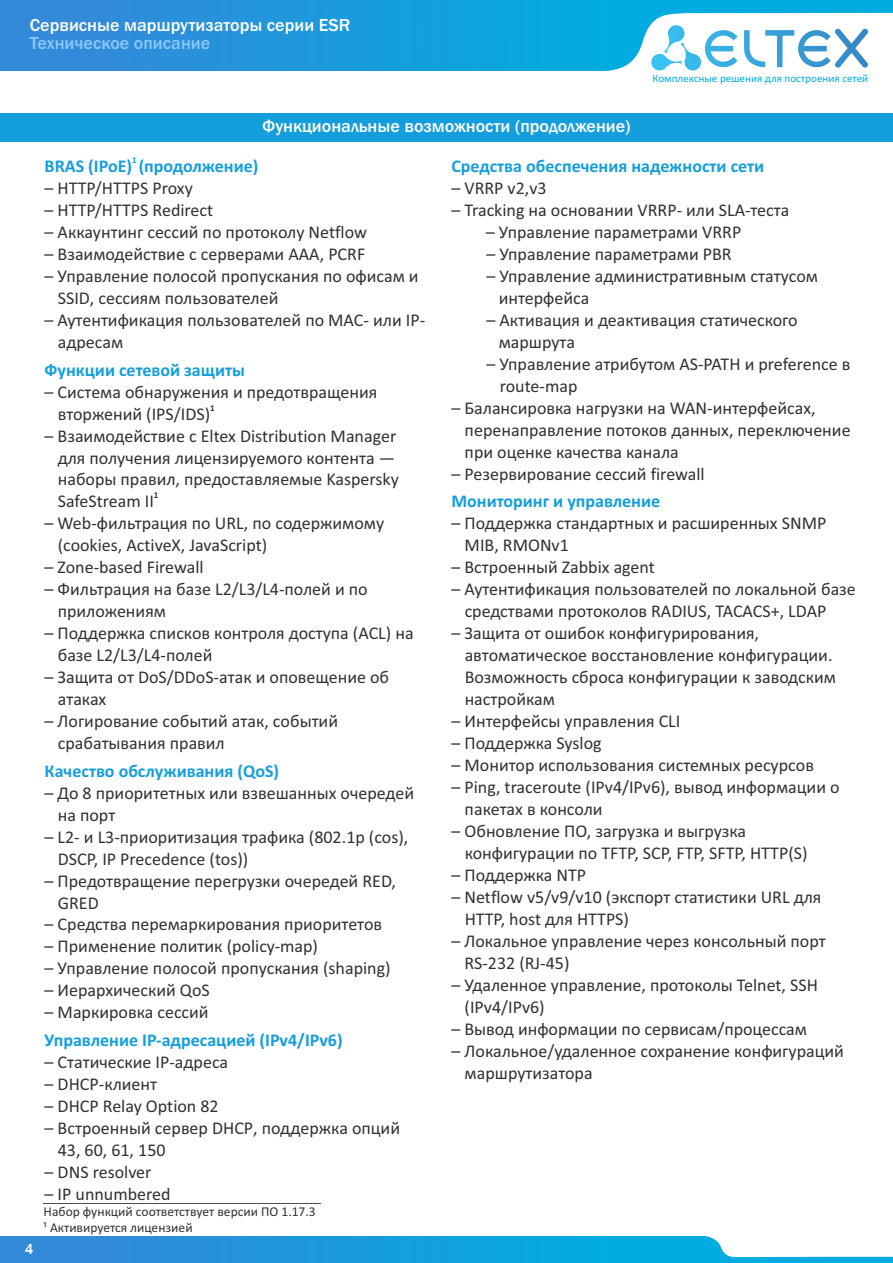
<style>
.page{position:relative;width:893px;height:1263px;background:#fff}
.page>*{position:absolute;margin:0;border:0;box-sizing:border-box;transform-origin:0 0}
.t1{font:18px/21.9px "Calibri";color:#313130}
.t2{font:700 18px "Calibri";color:#159edc}
.t3{font:500 18px "Franklin Gothic";color:#fff}
.t4{font:500 18px "Franklin Gothic";color:#8ac9fc}
.t5{font:500 15px "Franklin Gothic";color:#fff}
.t6{font:13.5px "Calibri";color:#313130}
.t7{font:11.1px "Calibri";color:#00acdf}
.t8{font:700 9px "Calibri";color:#313130}
.t9{font:700 9px "Calibri";color:#159edc}
</style>
<div class="page">
<div style="left:0;top:0;width:893px;height:71px;background:linear-gradient(to right,#3489d9,#00b4e0)"></div>
<svg style="left:589px;top:13px;width:304px;height:58px"></svg>
<div style="left:0;top:113px;width:893px;height:29px;background:#159edc"></div>
<div style="left:0;top:1236px;width:893px;height:27px;background:linear-gradient(to right,#3489d9,#00b4e0)"></div>
<svg style="left:703px;top:1236px;width:190px;height:21px"></svg>
<hr style="left:44px;top:1203px;width:277px;height:1px;background:#4e4e4d">
<p class="t3" style="left:30px;top:19px;width:322px">Сервисные маршрутизаторы серии ESR</p>
<p class="t4" style="left:30px;top:36px;width:182px">Техническое описание</p>
<p class="t3" style="left:264px;top:116px;width:231px">Функциональные возможнос</p>
<p class="t3" style="left:456px;top:116px;width:178px">жности (продолжение)</p>
<p class="t3" style="left:262px;top:120px;width:194px">Функциональные возмо</p>
<p class="t3" style="left:494px;top:120px;width:138px">ти (продолжение)</p>
<p class="t7" style="left:652px;top:73px;width:217px">Комплексные решения для построения сетей</p>
<p class="t5" style="left:25px;top:1243px;width:10px">4</p>
<p class="t9" style="left:132px;top:157px;width:6px">1</p>
<p class="t2" style="left:45px;top:159px;width:215px">BRAS (IPoE) (продолжение)</p>
<p class="t1" style="left:45px;top:179px;width:150px">– HTTP/HTTPS Proxy</p>
<p class="t1" style="left:45px;top:201px;width:170px">– HTTP/HTTPS Redirect</p>
<p class="t1" style="left:45px;top:223px;width:324px">– Аккаунтинг сессий по протоколу Netflow</p>
<p class="t1" style="left:45px;top:245px;width:322px">– Взаимодействие с серверами ААА, PCRF</p>
<p class="t1" style="left:58px;top:267px;width:362px;text-indent:-13px">– Управление полосой пропускания по офисам и<br>SSID, сессиям пользователей</p>
<p class="t1" style="left:58px;top:311px;width:369px;text-indent:-13px">– Аутентификация пользователей по MAC- или IP&shy;адресам</p>
<p class="t2" style="left:45px;top:362px;width:202px">Функции сетевой защиты</p>
<p class="t1" style="left:45px;top:382px;width:334px">– Система обнаружения и предотвращения</p>
<p class="t8" style="left:210px;top:404px;width:6px">1</p>
<p class="t1" style="left:58px;top:404px;width:154px">вторжений (IPS/IDS)</p>
<p class="t1" style="left:58px;top:426px;width:343px;text-indent:-13px">– Взаимодействие с Eltex Distribution Manager для получения лицензируемого контента — наборы правил, предоставляемые Kaspersky</p>
<p class="t8" style="left:154px;top:492px;width:6px">1</p>
<p class="t1" style="left:58px;top:492px;width:98px">SafeStream II</p>
<p class="t1" style="left:58px;top:514px;width:328px;text-indent:-13px">– Web-фильтрация по URL, по содержимому (cookies, ActiveX, JavaScript)</p>
<p class="t1" style="left:45px;top:558px;width:161px">– Zone-based Firewall</p>
<p class="t1" style="left:58px;top:580px;width:311px;text-indent:-13px">– Фильтрация на базе L2/L3/L4-полей и по приложениям</p>
<p class="t1" style="left:58px;top:624px;width:357px;text-indent:-13px">– Поддержка списков контроля доступа (ACL) на базе L2/L3/L4-полей</p>
<p class="t1" style="left:58px;top:668px;width:333px;text-indent:-13px">– Защита от DoS/DDoS-атак и оповещение об атаках</p>
<p class="t1" style="left:58px;top:712px;width:282px;text-indent:-13px">– Логирование событий атак, событий срабатывания правил</p>
<p class="t2" style="left:45px;top:763px;width:236px">Качество обслуживания (QoS)</p>
<p class="t1" style="left:58px;top:783px;width:358px;text-indent:-13px">– До 8 приоритетных или взвешанных очередей на порт</p>
<p class="t1" style="left:58px;top:827px;width:352px;text-indent:-13px">– L2- и L3-приоритизация трафика (802.1p (cos),<br>DSCP, IP Precedence (tos))</p>
<p class="t1" style="left:58px;top:871px;width:340px;text-indent:-13px">– Предотвращение перегрузки очередей RED,<br>GRED</p>
<p class="t1" style="left:45px;top:915px;width:339px">– Средства перемаркирования приоритетов</p>
<p class="t1" style="left:45px;top:937px;width:275px">– Применение политик (policy-map)</p>
<p class="t1" style="left:45px;top:959px;width:348px">– Управление полосой пропускания (shaping)</p>
<p class="t1" style="left:45px;top:1003px;width:166px">– Маркировка сессий</p>
<p class="t1" style="left:45px;top:981px;width:167px">– Иерархический QоS</p>
<p class="t2" style="left:45px;top:1032px;width:300px">Управление IP-адресацией (IPv4/IPv6)</p>
<p class="t1" style="left:45px;top:1052px;width:185px">– Статические IP-адреса</p>
<p class="t1" style="left:45px;top:1074px;width:114px">– DHCP-клиент</p>
<p class="t1" style="left:45px;top:1096px;width:176px">– DHCP Relay Option 82</p>
<p class="t1" style="left:58px;top:1118px;width:344px;text-indent:-13px">– Встроенный сервер DHCP, поддержка опций<br>43, 60, 61, 150</p>
<p class="t1" style="left:45px;top:1162px;width:108px">– DNS resolver</p>
<p class="t1" style="left:45px;top:1184px;width:128px">– IP unnumbered</p>
<p class="t6" style="left:44px;top:1205px;width:273px">Набор функций соответствует версии ПО 1.17.3</p>
<p class="t6" style="left:44px;top:1222px;width:150px">¹ Активируется лицензией</p>
<p class="t2" style="left:451px;top:159px;width:314px">Средства обеспечения надежности сети</p>
<p class="t1" style="left:451px;top:179px;width:97px">– VRRP v2,v3</p>
<p class="t1" style="left:451px;top:201px;width:339px">– Tracking на основании VRRP- или SLA-теста</p>
<p class="t1" style="left:486px;top:223px;width:257px">– Управление параметрами VRRP</p>
<p class="t1" style="left:486px;top:245px;width:247px">– Управление параметрами PBR</p>
<p class="t1" style="left:499px;top:267px;width:321px;text-indent:-12px">– Управление административным статусом интерфейса</p>
<p class="t1" style="left:499px;top:311px;width:301px;text-indent:-12px">– Активация и деактивация статического маршрута</p>
<p class="t1" style="left:500px;top:355px;width:352px;text-indent:-13px">– Управление атрибутом AS-PATH и preference в route-map</p>
<p class="t1" style="left:465px;top:399px;width:387px;text-indent:-13px">– Балансировка нагрузки на WAN-интерфейсах, перенаправление потоков данных, переключение при оценке качества канала</p>
<p class="t1" style="left:451px;top:464px;width:255px">– Резервирование сессий firewall</p>
<p class="t2" style="left:451px;top:494px;width:210px">Мониторинг и управление</p>
<p class="t1" style="left:465px;top:514px;width:363px;text-indent:-13px">– Поддержка стандартных и расширенных SNMP<br>MIB, RMONv1</p>
<p class="t1" style="left:451px;top:558px;width:205px">– Встроенный Zabbix agent</p>
<p class="t1" style="left:465px;top:580px;width:393px;text-indent:-13px">– Аутентификация пользователей по локальной базе средствами протоколов RADIUS, TACACS+, LDAP</p>
<p class="t1" style="left:465px;top:624px;width:373px;text-indent:-13px">– Защита от ошибок конфигурирования, автоматическое восстановление конфигурации.<br>Возможность сброса конфигурации к заводским настройкам</p>
<p class="t1" style="left:451px;top:712px;width:230px">– Интерфейсы управления CLI</p>
<p class="t1" style="left:451px;top:734px;width:152px">– Поддержка Syslog</p>
<p class="t1" style="left:451px;top:756px;width:364px">– Монитор использования системных ресурсов</p>
<p class="t1" style="left:465px;top:778px;width:376px;text-indent:-13px">– Ping, traceroute (IPv4/IPv6), вывод информации о пакетах в консоли</p>
<p class="t1" style="left:465px;top:822px;width:344px;text-indent:-13px">– Обновление ПО, загрузка и выгрузка конфигурации по TFTP, SCP, FTP, SFTP, HTTP(S)</p>
<p class="t1" style="left:451px;top:865px;width:136px">– Поддержка NTP</p>
<p class="t1" style="left:465px;top:887px;width:358px;text-indent:-13px">– Netflow v5/v9/v10 (экспорт статистики URL для<br>HTTP, host для HTTPS)</p>
<p class="t1" style="left:465px;top:931px;width:363px;text-indent:-13px">– Локальное управление через консольный порт<br>RS-232 (RJ-45)</p>
<p class="t1" style="left:465px;top:975px;width:355px;text-indent:-13px">– Удаленное управление, протоколы Telnet, SSH (IPv4/IPv6)</p>
<p class="t1" style="left:451px;top:1019px;width:357px">– Вывод информации по сервисам/процессам</p>
<p class="t1" style="left:465px;top:1041px;width:381px;text-indent:-13px">– Локальное/удаленное сохранение конфигураций маршрутизатора</p>
</div>
